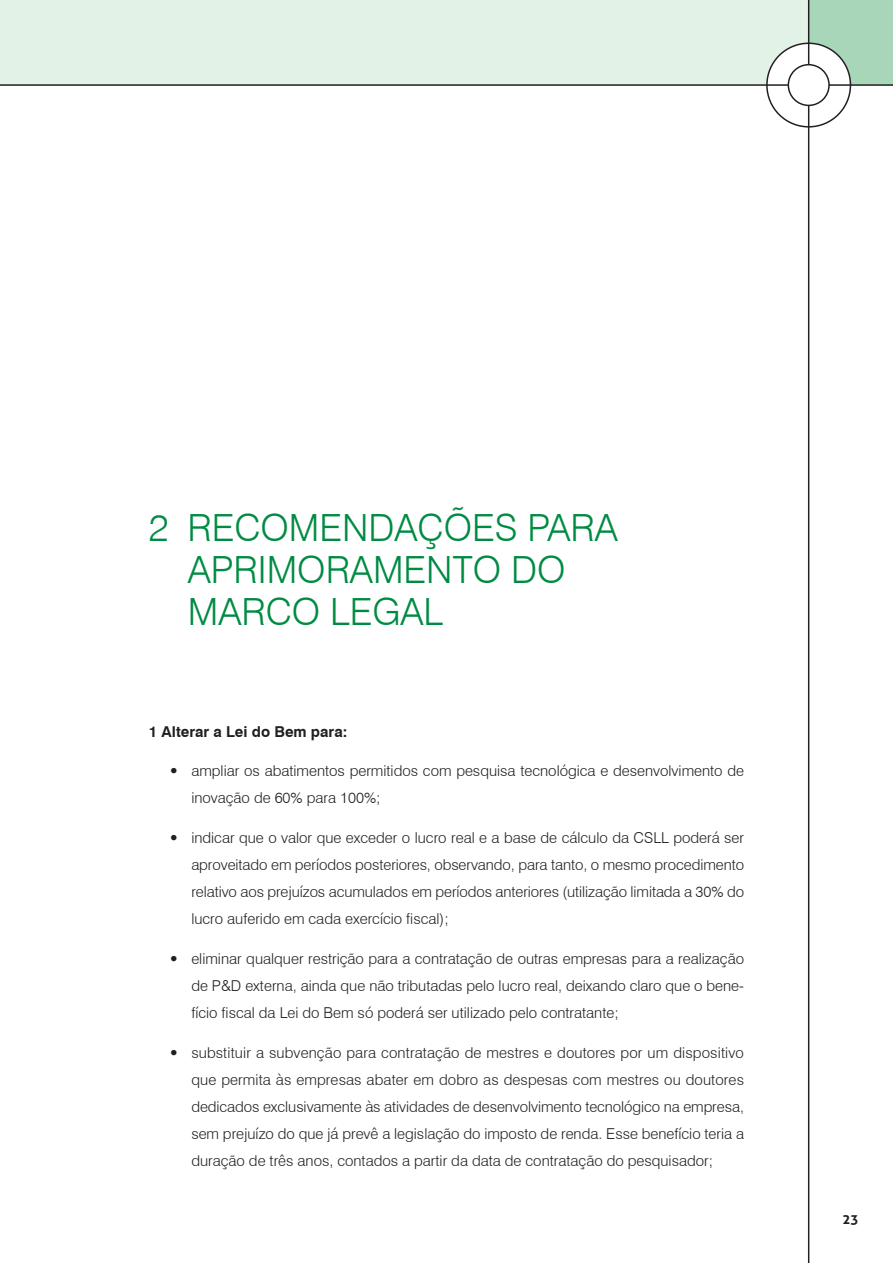
<style>
.page{position:relative;width:893px;height:1263px;background:#fff}
.page>*{position:absolute;margin:0;border:0;box-sizing:border-box;transform-origin:0 0}
.t1{font:300 37.5px/42px "Swiss 721 BT";color:#008b43}
.t2{font:300 15px/27px "Swiss 721 BT";color:#231f20;text-align:justify}
.t3{font:700 15px "Swiss 721 BT";color:#231f20}
.t4{font:700 13.5px "Aller";color:#231f20}
.s1{color:#fff}
.s2{font-family:"Univers LT Std";font-weight:100;font-stretch:ultra-condensed}
</style>
<div class="page">
<div style="left:809px;top:0;width:84px;height:85px;background:#a7d7b8"></div>
<div style="left:0;top:0;width:808px;height:85px;background:#e3f2e7"></div>
<hr style="left:808px;top:0;width:1px;height:1263px;background:#231f20">
<hr style="left:0;top:84px;width:893px;height:2px;background:#231f20">
<div style="left:767px;top:43px;width:83px;height:84px;background:#fff;border-radius:50%"></div>
<hr style="left:808px;top:43px;width:1px;height:84px;background:#231f20">
<hr style="left:767px;top:84px;width:83px;height:2px;background:#231f20">
<div style="left:766px;top:43px;width:85px;height:85px;border:2px solid #231f20;border-radius:50%"></div>
<div style="left:788px;top:65px;width:41px;height:40px;background:#fff;border-radius:50%"></div>
<div style="left:788px;top:64px;width:42px;height:42px;border:2px solid #231f20;border-radius:50%"></div>
<h1 class="t1" style="left:188px;top:506px;width:431px;text-indent:-39px">2<span class="s1">|</span>RECOMENDAÇÕES PARA<br>APRIMORAMENTO DO<br>MARCO LEGAL</h1>
<p class="t3" style="left:149px;top:722px;width:200px">1 Alterar a Lei do Bem para:</p>
<p class="t2" style="left:191px;top:757px;width:554px;text-indent:-21px"><span class="s2">•</span> ampliar os abatimentos permitidos com pesquisa tecnológica e desenvolvimento de inovação de 60% para 100%;</p>
<p class="t2" style="left:191px;top:824px;width:554px;text-indent:-21px"><span class="s2">•</span> indicar que o valor que exceder o lucro real e a base de cálculo da CSLL poderá ser aproveitado em períodos posteriores, observando, para tanto, o mesmo procedimento relativo aos prejuízos acumulados em períodos anteriores (utilização limitada a 30% do lucro auferido em cada exercício fiscal);</p>
<p class="t2" style="left:191px;top:945px;width:554px;text-indent:-21px"><span class="s2">•</span> eliminar qualquer restrição para a contratação de outras empresas para a realização de P&amp;D externa, ainda que não tributadas pelo lucro real, deixando claro que o bene&shy;fício fiscal da Lei do Bem só poderá ser utilizado pelo contratante;</p>
<p class="t2" style="left:191px;top:1039px;width:554px;text-indent:-21px"><span class="s2">•</span> substituir a subvenção para contratação de mestres e doutores por um dispositivo que permita às empresas abater em dobro as despesas com mestres ou doutores dedicados exclusivamente às atividades de desenvolvimento tecnológico na empresa, sem prejuízo do que já prevê a legislação do imposto de renda. Esse benefício teria a duração de três anos, contados a partir da data de contratação do pesquisador;</p>
<p class="t4" style="left:842px;top:1211px;width:18px">23</p>
</div>
